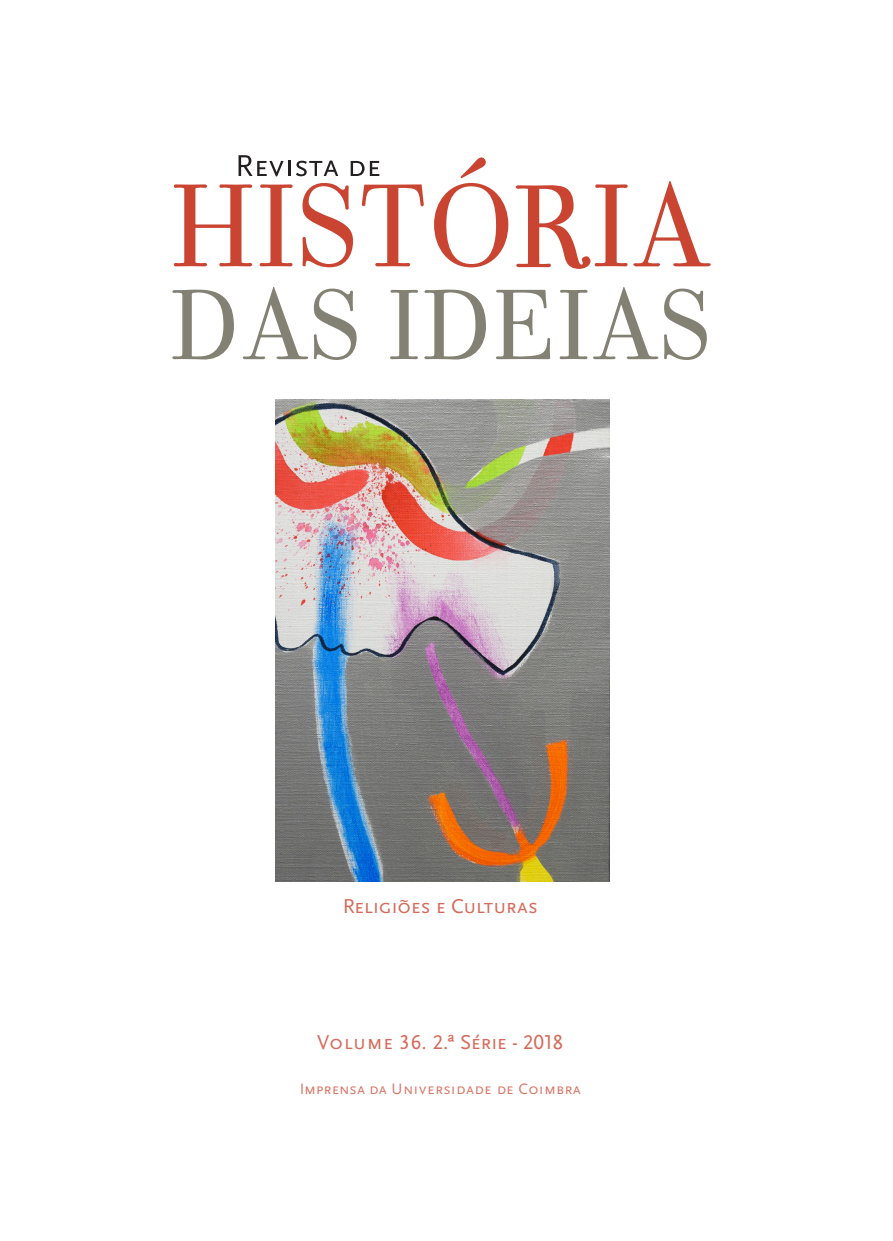
<style>
.page{position:relative;width:893px;height:1241px;background:#fff}
.page>*{position:absolute;margin:0;border:0;box-sizing:border-box;transform-origin:0 0}
.t1{font:21px "Scala Sans Caps";letter-spacing:-.025em;color:#ca4531}
.t2{font:21px "Scala Sans Regular SC";letter-spacing:-.015em;color:#ca4531}
.t3{font:15.75px "Scala Sans Regular SC";letter-spacing:.015em;color:#ca4531}
.s1{font-family:"Scala Sans Regular SC"}
.s2{font-family:"Scala Sans"}
</style>
<div class="page">
<svg style="left:172px;top:289px;width:62px;height:71px"></svg>
<svg style="left:242px;top:287px;width:115px;height:73px"></svg>
<svg style="left:390px;top:289px;width:96px;height:71px"></svg>
<svg style="left:496px;top:290px;width:54px;height:69px"></svg>
<svg style="left:559px;top:287px;width:148px;height:73px"></svg>
<svg style="left:173px;top:184px;width:80px;height:82px"></svg>
<svg style="left:259px;top:184px;width:34px;height:82px"></svg>
<svg style="left:302px;top:183px;width:51px;height:85px"></svg>
<svg style="left:362px;top:184px;width:62px;height:82px"></svg>
<svg style="left:434px;top:157px;width:74px;height:110px"></svg>
<svg style="left:515px;top:181px;width:196px;height:88px"></svg>
<svg style="left:239px;top:155px;width:51px;height:21px"></svg>
<svg style="left:296px;top:160px;width:42px;height:16px"></svg>
<svg style="left:351px;top:161px;width:28px;height:15px"></svg>
<img style="left:275px;top:399px;width:334px;height:482px">
<h1 class="t2" style="left:342px;top:895px;width:197px">Religiões e Culturas</h1>
<h1 class="t1" style="left:317px;top:1030px;width:248px"><span class="s1">Volume</span> 36. 2.<span class="s2">ª</span> Série - 2018</h1>
<p class="t3" style="left:300px;top:1080px;width:283px">Imprensa da Universidade de Coimbra</p>
</div>
